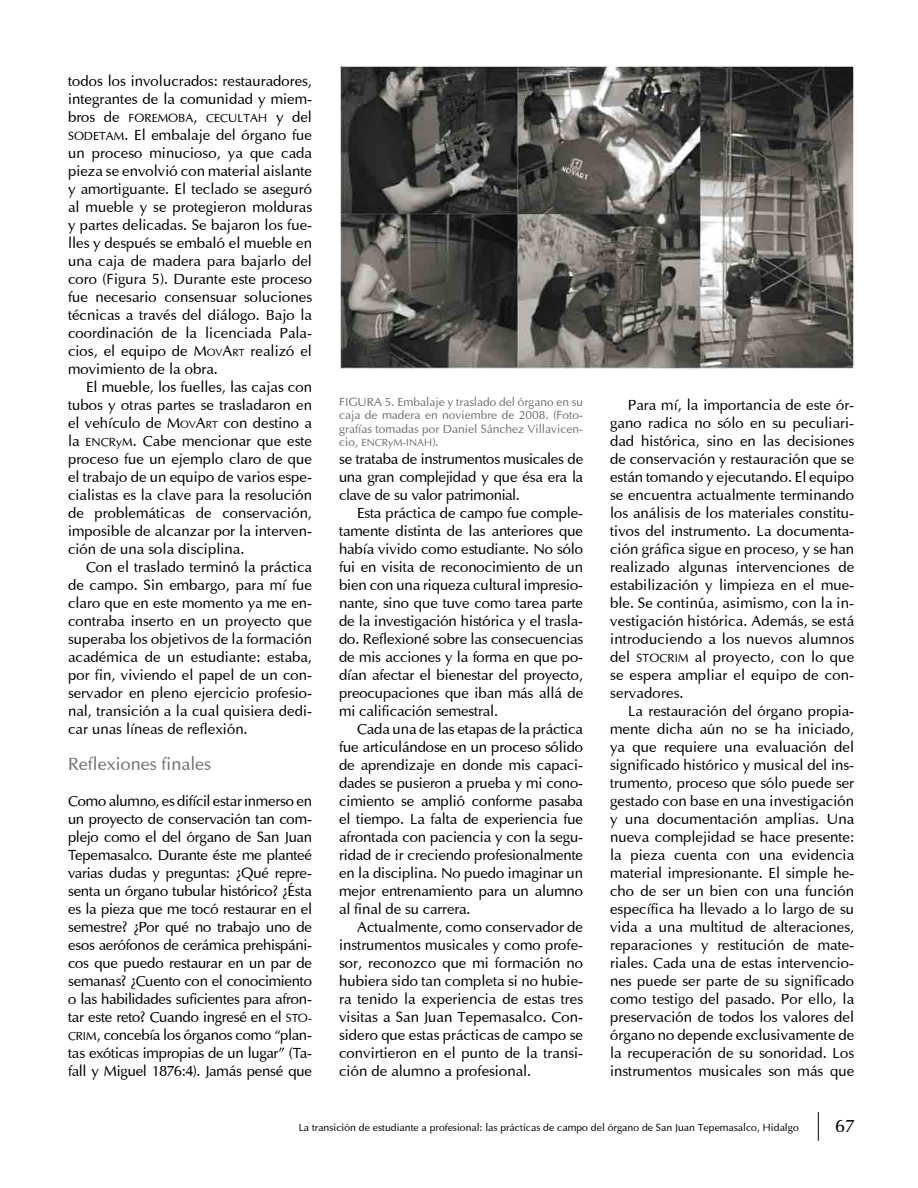
<style>
.page{position:relative;width:918px;height:1188px;background:#fff}
.page>*{position:absolute;margin:0;border:0;box-sizing:border-box;transform-origin:0 0}
.t1{font:18px "Optima";color:#707172}
.t2{font:18px "Optima";color:#000}
.t3{font:15px/18px "Optima";color:#000;text-align:justify}
.t4{font:12px/13.5px "Optima";color:#707172;text-align:justify}
.t5{font:12px "Optima";color:#000}
.t6{font:10.5px "Optima";color:#000}
.t7{font:10.5px "Optima";color:#707172}
.s1{font-size:15px}
.s2{font-size:12px}
.s3{font-style:inherit}
.s4{font-size:10.5px}
</style>
<div class="page">
<svg style="left:818px;top:1112px;width:1px;height:29px"></svg>
<img style="left:340px;top:67px;width:513px;height:301px">
<p class="t3" style="left:68px;top:71px;width:246px">todos los involucrados: restauradores, integrantes de la comunidad y miem-</p>
<p class="t5" style="left:68px;top:110px;width:246px"><span class="s1">bros de</span> FOREMOBA<span class="s1">,</span> CECULTAH <span class="s1">y del</span></p>
<p class="t3" style="left:68px;top:125px;width:246px"><span class="s2">SODETAM</span>. El embalaje del órgano fue un proceso minucioso, ya que cada pieza se envolvió con material aislante y amortiguante. El teclado se aseguró al mueble y se protegieron molduras y partes delicadas. Se bajaron los fue&shy;lles y después se embaló el mueble en una caja de madera para bajarlo del coro (Figura 5). Durante este proceso fue necesario consensuar soluciones técnicas a través del diálogo. Bajo la coordinación de la licenciada Pala&shy;cios, el equipo de <span class="s3">M</span><span class="s4">OV</span><span class="s3">A</span><span class="s4">RT</span> realizó el movimiento de la obra.</p>
<p class="t3" style="left:68px;top:377px;width:246px;text-indent:18px">El mueble, los fuelles, las cajas con tubos y otras partes se trasladaron en el vehículo de <span class="s3">M</span><span class="s4">OV</span><span class="s3">A</span><span class="s4">RT</span> con destino a la <span class="s2">ENCRyM</span>. Cabe mencionar que este proceso fue un ejemplo claro de que el trabajo de un equipo de varios espe&shy;cialistas es la clave para la resolución de problemáticas de conservación, imposible de alcanzar por la interven&shy;ción de una sola disciplina.</p>
<p class="t3" style="left:68px;top:557px;width:246px;text-indent:18px">Con el traslado terminó la práctica de campo. Sin embargo, para mí fue claro que en este momento ya me en&shy;contraba inserto en un proyecto que superaba los objetivos de la formación académica de un estudiante: estaba, por fin, viviendo el papel de un con&shy;servador en pleno ejercicio profesio&shy;nal, transición a la cual quisiera dedi&shy;car unas líneas de reflexión.</p>
<p class="t1" style="left:68px;top:752px;width:145px">Reflexiones finales</p>
<p class="t3" style="left:68px;top:791px;width:246px">Como alumno, es difícil estar inmerso en un proyecto de conservación tan com&shy;plejo como el del órgano de San Juan Tepemasalco. Durante éste me planteé varias dudas y preguntas: ¿Qué repre&shy;senta un órgano tubular histórico? ¿Ésta es la pieza que me tocó restaurar en el semestre? ¿Por qué no trabajo uno de esos aerófonos de cerámica prehispáni&shy;cos que puedo restaurar en un par de semanas? ¿Cuento con el conocimiento o las habilidades suficientes para afron&shy;tar este reto? Cuando ingresé en el <span class="s2">STO-CRIM</span>, concebía los órganos como “plan&shy;tas exóticas impropias de un lugar” (Ta&shy;fall y Miguel 1876:4). Jamás pensé que</p>
<p class="t4" style="left:339px;top:395px;width:246px">FIGURA 5. Embalaje y traslado del órgano en su caja de madera en noviembre de 2008. (Foto&shy;grafías tomadas por Daniel Sánchez Villavicen-</p>
<p class="t7" style="left:339px;top:436px;width:101px"><span class="s2">cio,</span> ENCRyM-INAH<span class="s2">).</span></p>
<p class="t3" style="left:339px;top:449px;width:246px">se trataba de instrumentos musicales de una gran complejidad y que ésa era la clave de su valor patrimonial.</p>
<p class="t3" style="left:339px;top:503px;width:246px;text-indent:18px">Esta práctica de campo fue comple&shy;tamente distinta de las anteriores que había vivido como estudiante. No sólo fui en visita de reconocimiento de un bien con una riqueza cultural impresio&shy;nante, sino que tuve como tarea parte de la investigación histórica y el trasla&shy;do. Reflexioné sobre las consecuencias de mis acciones y la forma en que po&shy;dían afectar el bienestar del proyecto, preocupaciones que iban más allá de mi calificación semestral.</p>
<p class="t3" style="left:339px;top:719px;width:246px;text-indent:18px">Cada una de las etapas de la práctica fue articulándose en un proceso sólido de aprendizaje en donde mis capaci&shy;dades se pusieron a prueba y mi cono&shy;cimiento se amplió conforme pasaba el tiempo. La falta de experiencia fue afrontada con paciencia y con la segu&shy;ridad de ir creciendo profesionalmente en la disciplina. No puedo imaginar un mejor entrenamiento para un alumno al final de su carrera.</p>
<p class="t3" style="left:339px;top:917px;width:246px;text-indent:18px">Actualmente, como conservador de instrumentos musicales y como profe&shy;sor, reconozco que mi formación no hubiera sido tan completa si no hubie&shy;ra tenido la experiencia de estas tres visitas a San Juan Tepemasalco. Con&shy;sidero que estas prácticas de campo se convirtieron en el punto de la transi&shy;ción de alumno a profesional.</p>
<p class="t3" style="left:610px;top:396px;width:246px;text-indent:18px">Para mí, la importancia de este ór&shy;gano radica no sólo en su peculiari&shy;dad histórica, sino en las decisiones de conservación y restauración que se están tomando y ejecutando. El equipo se encuentra actualmente terminando los análisis de los materiales constitu&shy;tivos del instrumento. La documenta&shy;ción gráfica sigue en proceso, y se han realizado algunas intervenciones de estabilización y limpieza en el mue&shy;ble. Se continúa, asimismo, con la in&shy;vestigación histórica. Además, se está introduciendo a los nuevos alumnos del <span class="s2">STOCRIM</span> al proyecto, con lo que se espera ampliar el equipo de con&shy;servadores.</p>
<p class="t3" style="left:610px;top:702px;width:246px;text-indent:18px">La restauración del órgano propia&shy;mente dicha aún no se ha iniciado, ya que requiere una evaluación del significado histórico y musical del ins&shy;trumento, proceso que sólo puede ser gestado con base en una investigación y una documentación amplias. Una nueva complejidad se hace presente: la pieza cuenta con una evidencia material impresionante. El simple he&shy;cho de ser un bien con una función específica ha llevado a lo largo de su vida a una multitud de alteraciones, reparaciones y restitución de mate&shy;riales. Cada una de estas intervencio&shy;nes puede ser parte de su significado como testigo del pasado. Por ello, la preservación de todos los valores del órgano no depende exclusivamente de la recuperación de su sonoridad. Los instrumentos musicales son más que</p>
<p class="t6" style="left:299px;top:1121px;width:502px">La transición de estudiante a profesional: las prácticas de campo del órgano de San Juan Tepemasalco, Hidalgo</p>
<p class="t2" style="left:835px;top:1115px;width:21px">67</p>
</div>
